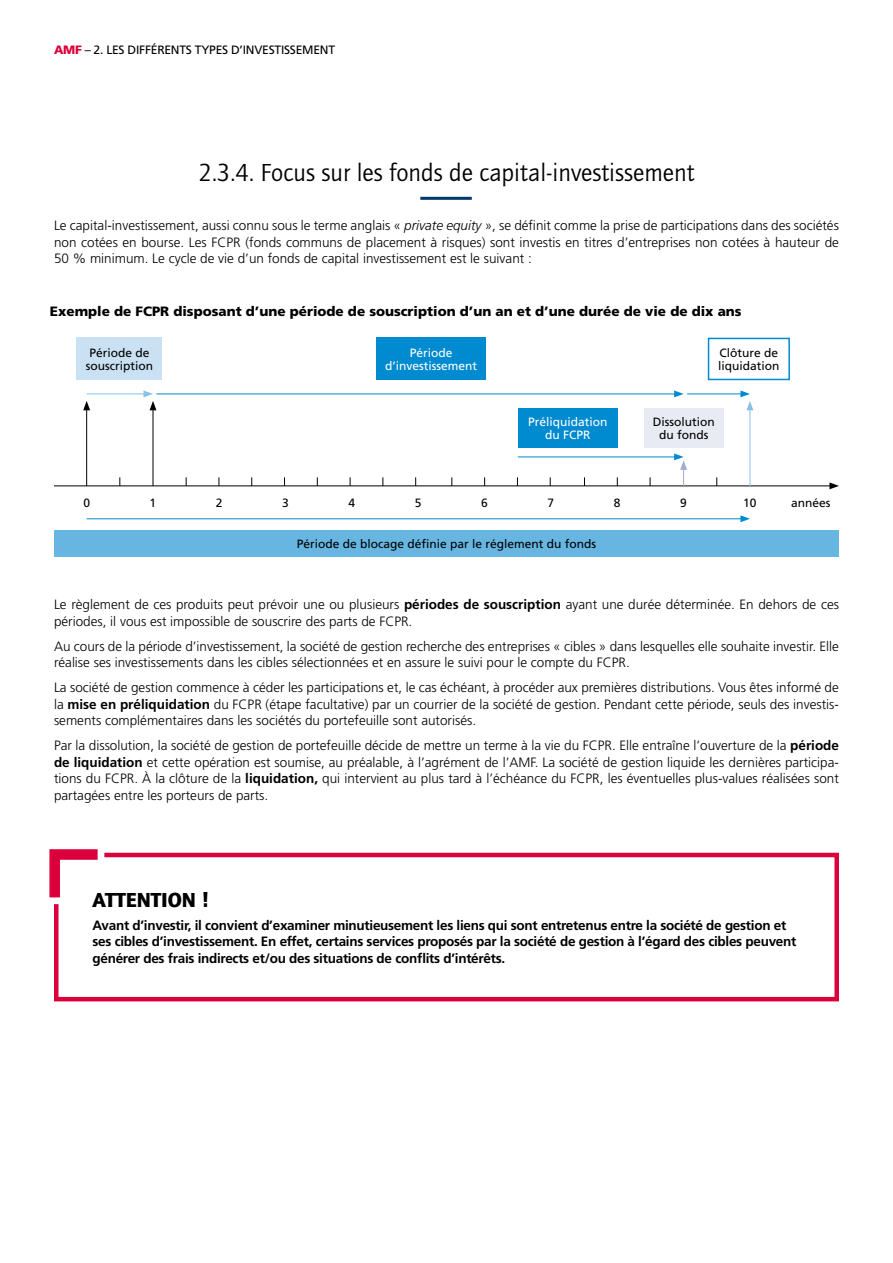
<style>
.page{position:relative;width:893px;height:1263px;background:#fff}
.page>*{position:absolute;margin:0;border:0;box-sizing:border-box;transform-origin:0 0}
.t1{font:25.5px "Quay Sans";color:#000}
.t2{font:900 21px "Quay Sans ITC";color:#000}
.t3{font:300 13.5px/16.5px "Frutiger";color:#000;text-align:justify}
.t4{font:700 13.5px/16.5px "Frutiger";letter-spacing:-.02em;color:#000}
.t5{font:900 13.5px "Frutiger";color:#000}
.t6{font:12.15px "Frutiger";letter-spacing:-.02em;color:#000}
.t7{font:12px/13.5px "Frutiger";color:#000;text-align:center}
.t8{font:12px/13.5px "Frutiger";color:#fff;text-align:center}
.s1{font-weight:900;color:#db003b}
.s2{font-style:italic}
.s3{font-weight:700}
</style>
<div class="page">
<hr style="left:420px;top:197px;width:52px;height:3px;background:#00396b">
<div style="left:644px;top:408px;width:79px;height:40px;background:#e8eaf4"></div>
<div style="left:708px;top:338px;width:82px;height:42px;border:2px solid #008acf"></div>
<div style="left:518px;top:408px;width:100px;height:40px;background:#008acf"></div>
<div style="left:376px;top:338px;width:110px;height:42px;background:#008acf"></div>
<div style="left:77px;top:338px;width:85px;height:42px;background:#c9e1f3"></div>
<div style="left:54px;top:531px;width:785px;height:26px;background:#66b6e1"></div>
<hr style="left:54px;top:485px;width:778px;height:1px;background:#000">
<svg style="left:829px;top:482px;width:10px;height:7px"></svg>
<hr style="left:87px;top:518px;width:656px;height:1px;background:#008acf">
<svg style="left:740px;top:515px;width:10px;height:7px"></svg>
<hr style="left:156px;top:394px;width:520px;height:1px;background:#008acf">
<svg style="left:674px;top:390px;width:10px;height:7px"></svg>
<hr style="left:518px;top:456px;width:158px;height:1px;background:#008acf">
<hr style="left:86px;top:408px;width:1px;height:78px;background:#000">
<svg style="left:83px;top:401px;width:7px;height:9px"></svg>
<hr style="left:153px;top:408px;width:1px;height:78px;background:#000">
<svg style="left:674px;top:453px;width:13px;height:33px"></svg>
<hr style="left:750px;top:408px;width:1px;height:78px;background:#87c2e6">
<hr style="left:87px;top:394px;width:59px;height:1px;background:#87c2e6">
<svg style="left:144px;top:390px;width:12px;height:20px"></svg>
<hr style="left:687px;top:394px;width:56px;height:1px;background:#008acf">
<svg style="left:740px;top:390px;width:13px;height:20px"></svg>
<div style="left:54px;top:853px;width:785px;height:148px;border:4px solid #db003b"></div>
<svg style="left:49px;top:849px;width:55px;height:55px"></svg>
<p class="t6" style="left:54px;top:42px;width:283px"><span class="s1">AMF</span> – 2. LES DIFFÉRENTS TYPES D’INVESTISSEMENT</p>
<h1 class="t1" style="left:199px;top:158px;width:497px">2.3.4. Focus sur les fonds de capital-investissement</h1>
<p class="t3" style="left:54px;top:217px;width:786px">Le capital-investissement, aussi connu sous le terme anglais « <span class="s2">private equity</span> », se définit comme la prise de participations dans des sociétés non cotées en bourse. Les FCPR (fonds communs de placement à risques) sont investis en titres d’entreprises non cotées à hauteur de 50 % minimum. Le cycle de vie d’un fonds de capital investissement est le suivant :</p>
<p class="t5" style="left:50px;top:304px;width:693px">Exemple de FCPR disposant d’une période de souscription d’un an et d’une durée de vie de dix ans</p>
<p class="t7" style="left:86px;top:346px;width:69px">Période de souscription</p>
<p class="t8" style="left:385px;top:346px;width:94px">Période d’investissement</p>
<p class="t8" style="left:528px;top:415px;width:81px">Préliquidation du FCPR</p>
<p class="t7" style="left:718px;top:346px;width:63px;text-align:left">Clôture de liquidation</p>
<p class="t7" style="left:653px;top:415px;width:64px">Dissolution du fonds</p>
<p class="t7" style="left:83px;top:496px;width:8px">0</p>
<p class="t7" style="left:150px;top:496px;width:8px">1</p>
<p class="t7" style="left:216px;top:496px;width:8px">2</p>
<p class="t7" style="left:282px;top:496px;width:8px">3</p>
<p class="t7" style="left:349px;top:496px;width:8px">4</p>
<p class="t7" style="left:415px;top:496px;width:8px">5</p>
<p class="t7" style="left:481px;top:496px;width:8px">6</p>
<p class="t7" style="left:548px;top:496px;width:8px">7</p>
<p class="t7" style="left:614px;top:496px;width:8px">8</p>
<p class="t7" style="left:680px;top:496px;width:8px">9</p>
<p class="t7" style="left:743px;top:496px;width:15px">10</p>
<p class="t7" style="left:791px;top:496px;width:41px">années</p>
<p class="t7" style="left:297px;top:537px;width:301px">Période de blocage définie par le réglement du fonds</p>
<p class="t3" style="left:54px;top:597px;width:786px">Le règlement de ces produits peut prévoir une ou plusieurs <span class="s3">périodes de souscription</span> ayant une durée déterminée. En dehors de ces périodes, il vous est impossible de souscrire des parts de FCPR.</p>
<p class="t3" style="left:54px;top:638px;width:786px">Au cours de la période d’investissement, la société de gestion recherche des entreprises « cibles » dans lesquelles elle souhaite investir. Elle réalise ses investissements dans les cibles sélectionnées et en assure le suivi pour le compte du FCPR.</p>
<p class="t3" style="left:54px;top:680px;width:786px">La société de gestion commence à céder les participations et, le cas échéant, à procéder aux premières distributions. Vous êtes informé de la <span class="s3">mise en préliquidation</span> du FCPR (étape facultative) par un courrier de la société de gestion. Pendant cette période, seuls des investis&shy;sements complémentaires dans les sociétés du portefeuille sont autorisés.</p>
<p class="t3" style="left:54px;top:738px;width:786px">Par la dissolution, la société de gestion de portefeuille décide de mettre un terme à la vie du FCPR. Elle entraîne l’ouverture de la <span class="s3">période de liquidation</span> et cette opération est soumise, au préalable, à l’agrément de l’AMF. La société de gestion liquide les dernières participa&shy;tions du FCPR. À la clôture de la <span class="s3">liquidation,</span> qui intervient au plus tard à l’échéance du FCPR, les éventuelles plus-values réalisées sont partagées entre les porteurs de parts.</p>
<h2 class="t2" style="left:93px;top:887px;width:118px">ATTENTION !</h2>
<p class="t4" style="left:93px;top:917px;width:705px">Avant d’investir, il convient d’examiner minutieusement les liens qui sont entretenus entre la société de gestion et ses cibles d’investissement. En effet, certains services proposés par la société de gestion à l’égard des cibles peuvent générer des frais indirects et/ou des situations de conflits d’intérêts.</p>
</div>
